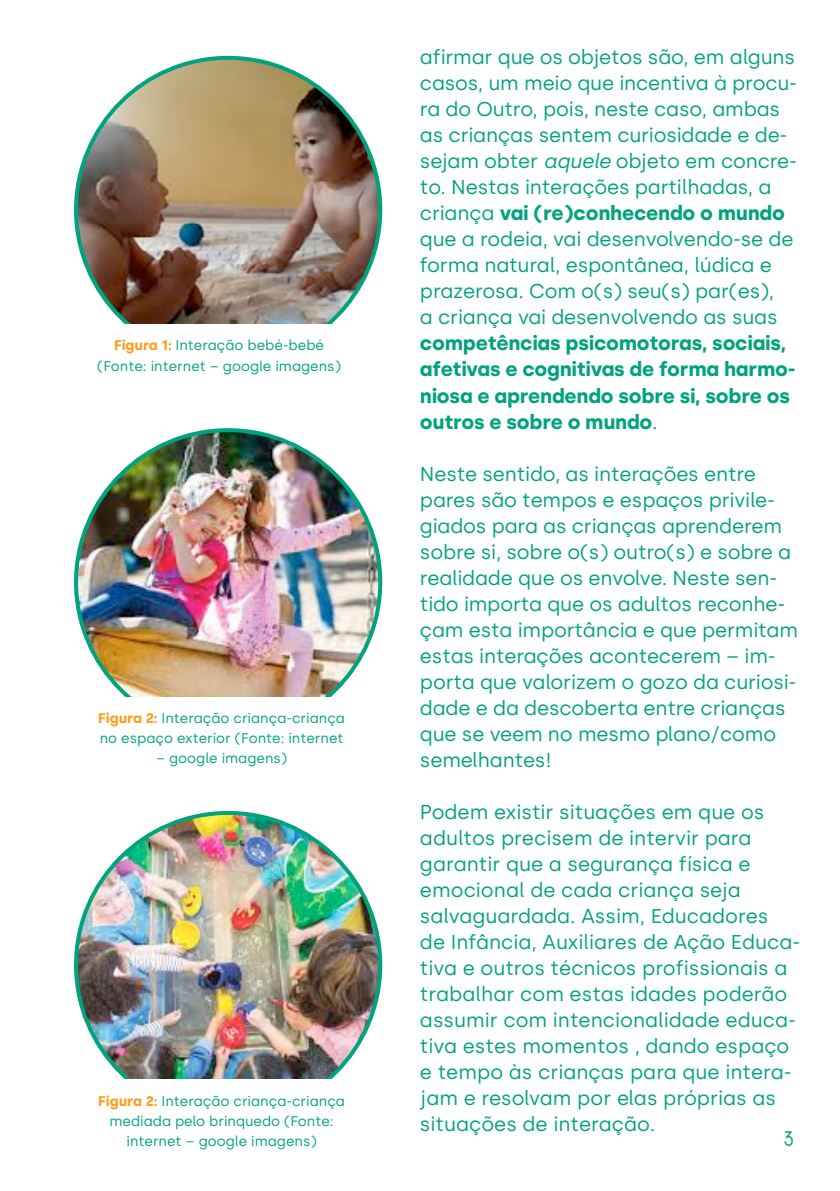
<style>
.page{position:relative;width:840px;height:1191px;background:#fff}
.page>*{position:absolute;margin:0;border:0;box-sizing:border-box;transform-origin:0 0}
.t1{font:20px/26px "Silka";letter-spacing:-.01em;color:#00a37e}
.t2{font:700 20px/26px "Silka";letter-spacing:-.01em;color:#00a37e}
.t3{font:20px "AHAMONO";color:#00a37e}
.t4{font:14px/20px "Silka";color:#00a37e;text-align:center}
.s1{font-weight:700;color:#ff9d1c}
.s2{font-style:italic}
.s3{font-weight:700}
.s4{font-weight:400}
</style>
<div class="page">
<img style="left:76px;top:58px;width:304px;height:304px;border-radius:152px">
<div style="left:79px;top:325px;width:278px;height:53px;background:#fff"></div>
<img style="left:76px;top:430px;width:304px;height:304px;border-radius:152px">
<div style="left:82px;top:697px;width:278px;height:53px;background:#fff"></div>
<img style="left:76px;top:813px;width:304px;height:304px;border-radius:152px">
<div style="left:82px;top:1079px;width:278px;height:54px;background:#fff"></div>
<p class="t4" style="left:97px;top:335px;width:245px"><span class="s1">Figura 1:</span> Interação bebé-bebé (Fonte: internet – google imagens)</p>
<p class="t4" style="left:98px;top:708px;width:248px;text-align:left"><span class="s1">Figura 2:</span> Interação criança-criança no espaço exterior (Fonte: internet</p>
<p class="t4" style="left:156px;top:748px;width:133px">– google imagens)</p>
<p class="t4" style="left:98px;top:1090px;width:248px"><span class="s1">Figura 2:</span> Interação criança-criança mediada pelo brinquedo (Fonte: internet – google imagens)</p>
<p class="t1" style="left:420px;top:44px;width:378px">afirmar que os objetos são, em alguns casos, um meio que incentiva à procu&shy;ra do Outro, pois, neste caso, ambas as crianças sentem curiosidade e de&shy;sejam obter <span class="s2">aquele</span> objeto em concre&shy;to. Nestas interações partilhadas, a criança <span class="s3">vai (re)conhecendo o mundo </span>que a rodeia, vai desenvolvendo-se de forma natural, espontânea, lúdica e prazerosa. Com o(s) seu(s) par(es),<br>a criança vai desenvolvendo as suas</p>
<p class="t2" style="left:420px;top:330px;width:377px">competências psicomotoras, sociais, afetivas e cognitivas de forma harmo&shy;niosa e aprendendo sobre si, sobre os outros e sobre o mundo<span class="s4">.</span></p>
<p class="t1" style="left:420px;top:460px;width:379px">Neste sentido, as interações entre pares são tempos e espaços privile&shy;giados para as crianças aprenderem sobre si, sobre o(s) outro(s) e sobre a realidade que os envolve. Neste sen&shy;tido importa que os adultos reconhe&shy;çam esta importância e que permitam estas interações acontecerem – im&shy;porta que valorizem o gozo da curiosi&shy;dade e da descoberta entre crianças que se veem no mesmo plano/como semelhantes!</p>
<p class="t1" style="left:420px;top:798px;width:381px">Podem existir situações em que os adultos precisem de intervir para garantir que a segurança física e emocional de cada criança seja salvaguardada. Assim, Educadores<br>de Infância, Auxiliares de Ação Educa&shy;tiva e outros técnicos profissionais a trabalhar com estas idades poderão assumir com intencionalidade educa&shy;tiva estes momentos , dando espaço e tempo às crianças para que intera&shy;jam e resolvam por elas próprias as situações de interação.</p>
<p class="t3" style="left:782px;top:1120px;width:13px">3</p>
</div>
